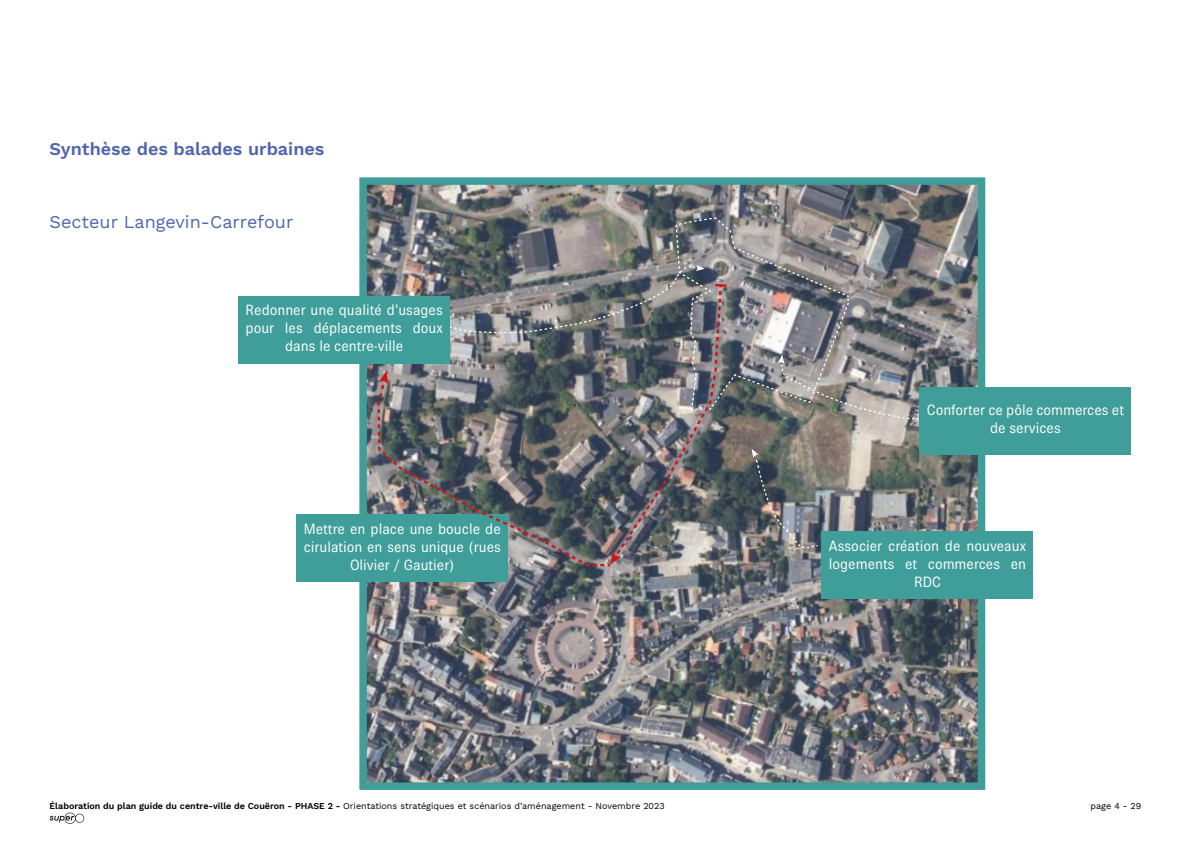
<style>
.page{position:relative;width:1191px;height:842px;background:#fff}
.page>*{position:absolute;margin:0;border:0;box-sizing:border-box;transform-origin:0 0}
.t1{font:600 18px "Work Sans";color:#4f66ae}
.t2{font:18px "Work Sans";color:#4f66ae}
.t3{font:14.9px/17.9px "Brown Pro";color:#fff;text-align:center}
.t4{font:9px "Work Sans";color:#000}
.s1{font-weight:600}
</style>
<div class="page">
<svg style="left:50px;top:813px;width:34px;height:11px"></svg>
<img style="left:367px;top:185px;width:610px;height:597px">
<div style="left:359px;top:177px;width:626px;height:613px;border:7px solid #3f9e99"></div>
<div style="left:238px;top:296px;width:211px;height:67px;background:#3f9e99"></div>
<div style="left:919px;top:387px;width:211px;height:67px;background:#3f9e99"></div>
<div style="left:821px;top:531px;width:211px;height:68px;background:#3f9e99"></div>
<div style="left:296px;top:515px;width:211px;height:67px;background:#3f9e99"></div>
<img style="left:376px;top:217px;width:543px;height:349px">
<p class="t1" style="left:50px;top:135px;width:276px">Synthèse des balades urbaines</p>
<p class="t2" style="left:50px;top:208px;width:245px">Secteur Langevin-Carrefour</p>
<p class="t3" style="left:246px;top:301px;width:199px">Redonner une qualité d'usages pour les déplacements doux dans le centre-ville</p>
<p class="t3" style="left:304px;top:520px;width:199px">Mettre en place une boucle de cirulation en sens unique (rues<br>Olivier / Gautier)</p>
<p class="t3" style="left:926px;top:401px;width:199px">Conforter ce pôle commerces et de services</p>
<p class="t3" style="left:829px;top:537px;width:199px">Associer création de nouveaux logements et commerces en<br>RDC</p>
<p class="t4" style="left:50px;top:799px;width:616px"><span class="s1">Élaboration du plan guide du centre-ville de Couëron - PHASE 2 -</span> Orientations stratégiques et scénarios d’aménagement - Novembre 2023</p>
<p class="t4" style="left:1090px;top:799px;width:52px">page 4 - 29</p>
</div>
